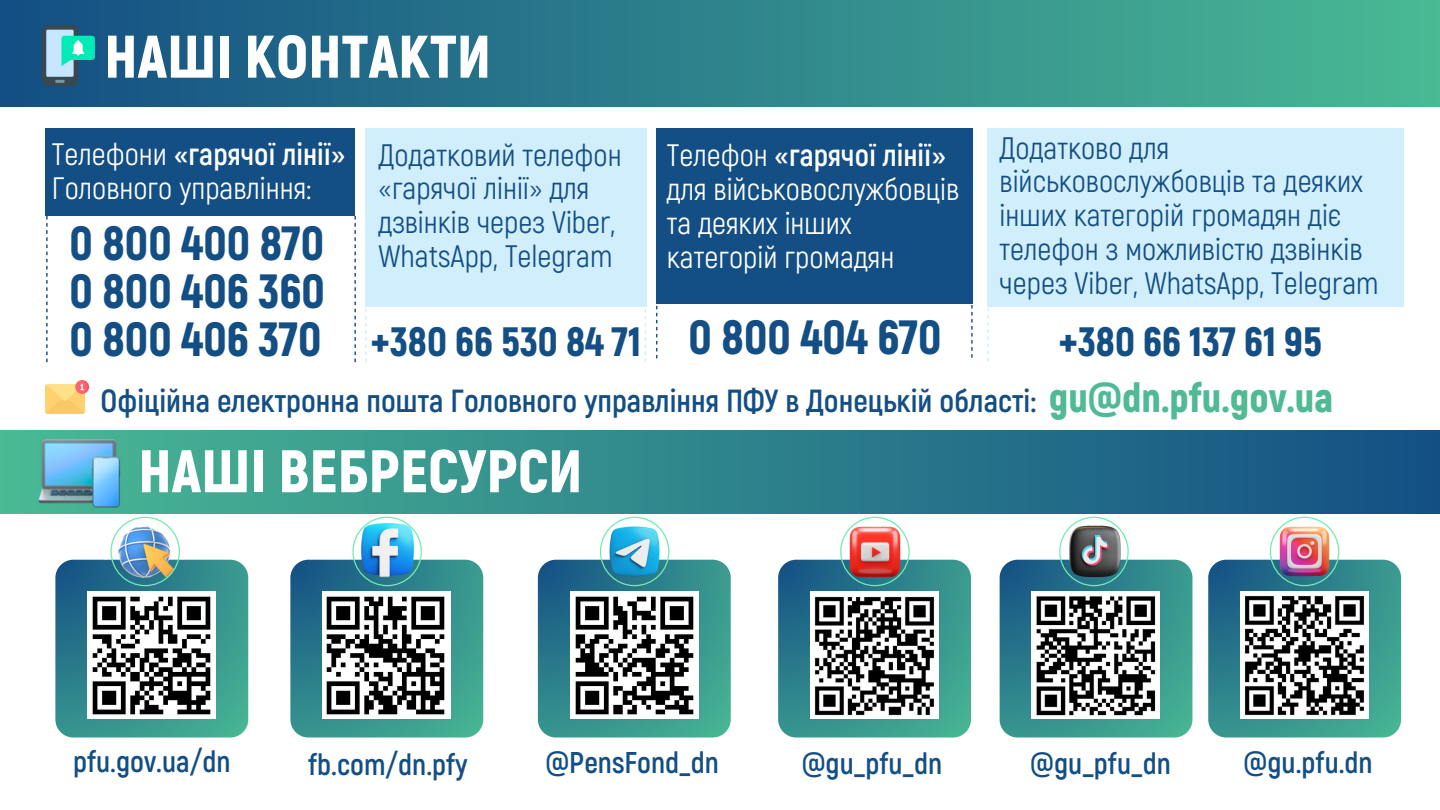
<style>
.page{position:relative;width:1440px;height:810px;background:#fff}
.page>*{position:absolute;margin:0;border:0;box-sizing:border-box;transform-origin:0 0}
.t1{font:900 60px "Akrobat";color:#fff}
.t2{font:900 48px/48px "Akrobat";color:#134e84;text-align:justify}
.t3{font:900 41px "Akrobat";color:#134e84}
.t4{font:900 41px "Akrobat";color:#4fba94}
.t5{font:700 32px "Akrobat";color:#134e84}
.t6{font:31px/33.8px "Akrobat";color:#134e84}
.t7{font:31px/33.8px "Akrobat";color:#fff}
.t8{font:700 31px "Akrobat";color:#fff}
.t9{font:700 30px "Akrobat";color:#134e84}
.s1{font-weight:400}
.s2{font-weight:700}
</style>
<div class="page">
<div style="left:0;top:430px;width:1440px;height:84px;background:linear-gradient(to right,#4ab994,#144f84)"></div>
<div style="left:45px;top:128px;width:310px;height:88px;background:#134e84"></div>
<svg style="left:46px;top:216px;width:2px;height:146px"></svg>
<svg style="left:354px;top:216px;width:2px;height:146px"></svg>
<svg style="left:290px;top:560px;width:193px;height:178px;background:#378d8f"></svg>
<svg style="left:538px;top:560px;width:193px;height:178px;background:#368d8f"></svg>
<svg style="left:778px;top:560px;width:193px;height:178px;background:#368d8f"></svg>
<svg style="left:55px;top:560px;width:193px;height:178px;background:#378d90"></svg>
<div style="left:88px;top:592px;width:128px;height:127px;background:#fff"></div>
<svg style="left:352px;top:517px;width:70px;height:69px"></svg>
<svg style="left:600px;top:517px;width:69px;height:69px"></svg>
<svg style="left:840px;top:517px;width:70px;height:69px"></svg>
<svg style="left:365px;top:306px;width:2px;height:56px"></svg>
<svg style="left:645px;top:306px;width:1px;height:56px"></svg>
<div style="left:365px;top:128px;width:281px;height:178px;background:#d1eefc"></div>
<svg style="left:971px;top:303px;width:2px;height:55px"></svg>
<svg style="left:656px;top:303px;width:1px;height:55px"></svg>
<div style="left:656px;top:128px;width:317px;height:175px;background:#134e84"></div>
<svg style="left:987px;top:306px;width:2px;height:55px"></svg>
<div style="left:987px;top:128px;width:416px;height:178px;background:#d1eefc"></div>
<div style="left:0;top:0;width:1440px;height:106px;background:linear-gradient(to right,#134e84,#4ab994)"></div>
<img style="left:29px;top:19px;width:72px;height:72px">
<svg style="left:1000px;top:560px;width:192px;height:178px;background:#368d8f"></svg>
<svg style="left:1208px;top:560px;width:193px;height:178px;background:#368d8f"></svg>
<svg style="left:1059px;top:517px;width:70px;height:69px"></svg>
<img style="left:1270px;top:517px;width:69px;height:69px">
<div style="left:1032px;top:592px;width:128px;height:127px;background:#fff"></div>
<div style="left:1241px;top:592px;width:128px;height:127px;background:#fff"></div>
<img style="left:1036px;top:596px;width:120px;height:120px">
<img style="left:46px;top:380px;width:43px;height:34px">
<img style="left:92px;top:596px;width:119px;height:119px">
<img style="left:1244px;top:595px;width:121px;height:121px">
<img style="left:35px;top:434px;width:87px;height:77px">
<img style="left:110px;top:517px;width:70px;height:69px">
<div style="left:323px;top:592px;width:128px;height:127px;background:#fff"></div>
<div style="left:570px;top:592px;width:128px;height:127px;background:#fff"></div>
<div style="left:810px;top:592px;width:128px;height:127px;background:#fff"></div>
<img style="left:575px;top:596px;width:119px;height:119px">
<img style="left:326px;top:596px;width:119px;height:119px">
<img style="left:814px;top:596px;width:121px;height:120px">
<h3 class="t1" style="left:104px;top:18px;width:388px">НАШІ КОНТАКТИ</h3>
<p class="t8" style="left:52px;top:134px;width:295px"><span class="s1">Телефони</span> «гарячої лінії»</p>
<p class="t7" style="left:52px;top:170px;width:261px">Головного управління:</p>
<p class="t2" style="left:70px;top:217px;width:257px">0 800 400 870<br>0 800 406 360<br>0 800 406 370</p>
<p class="t6" style="left:379px;top:136px;width:245px">Додатковий телефон «гарячої лінії» для дзвінків через Viber,<br>WhatsApp, Telegram</p>
<p class="t3" style="left:370px;top:315px;width:272px">+380 66 530 84 71</p>
<p class="t7" style="left:667px;top:137px;width:294px">Телефон <span class="s2">«гарячої лінії» </span>для військовослужбовців та деяких інших категорій громадян</p>
<p class="t6" style="left:1000px;top:129px;width:380px">Додатково для військовослужбовців та деяких інших категорій громадян діє телефон з можливістю дзвінків через Viber, WhatsApp, Telegram</p>
<h4 class="t2" style="left:689px;top:311px;width:254px">0 800 404 670</h4>
<p class="t3" style="left:1058px;top:315px;width:265px">+380 66 137 61 95</p>
<p class="t5" style="left:101px;top:380px;width:937px">Офіційна електронна пошта Головного управління ПФУ в Донецькій області:</p>
<p class="t1" style="left:138px;top:432px;width:446px">НАШІ ВЕБРЕСУРСИ</p>
<h1 class="t4" style="left:1049px;top:371px;width:286px">gu@dn.pfu.gov.ua</h1>
<p class="t9" style="left:73px;top:742px;width:159px">pfu.gov.ua/dn</p>
<p class="t9" style="left:545px;top:743px;width:175px">@PensFond_dn</p>
<p class="t9" style="left:802px;top:744px;width:142px">@gu_pfu_dn</p>
<p class="t9" style="left:1030px;top:744px;width:142px">@gu_pfu_dn</p>
<p class="t9" style="left:1244px;top:743px;width:130px">@gu.pfu.dn</p>
<p class="t9" style="left:308px;top:745px;width:161px">fb.com/dn.pfy</p>
</div>
